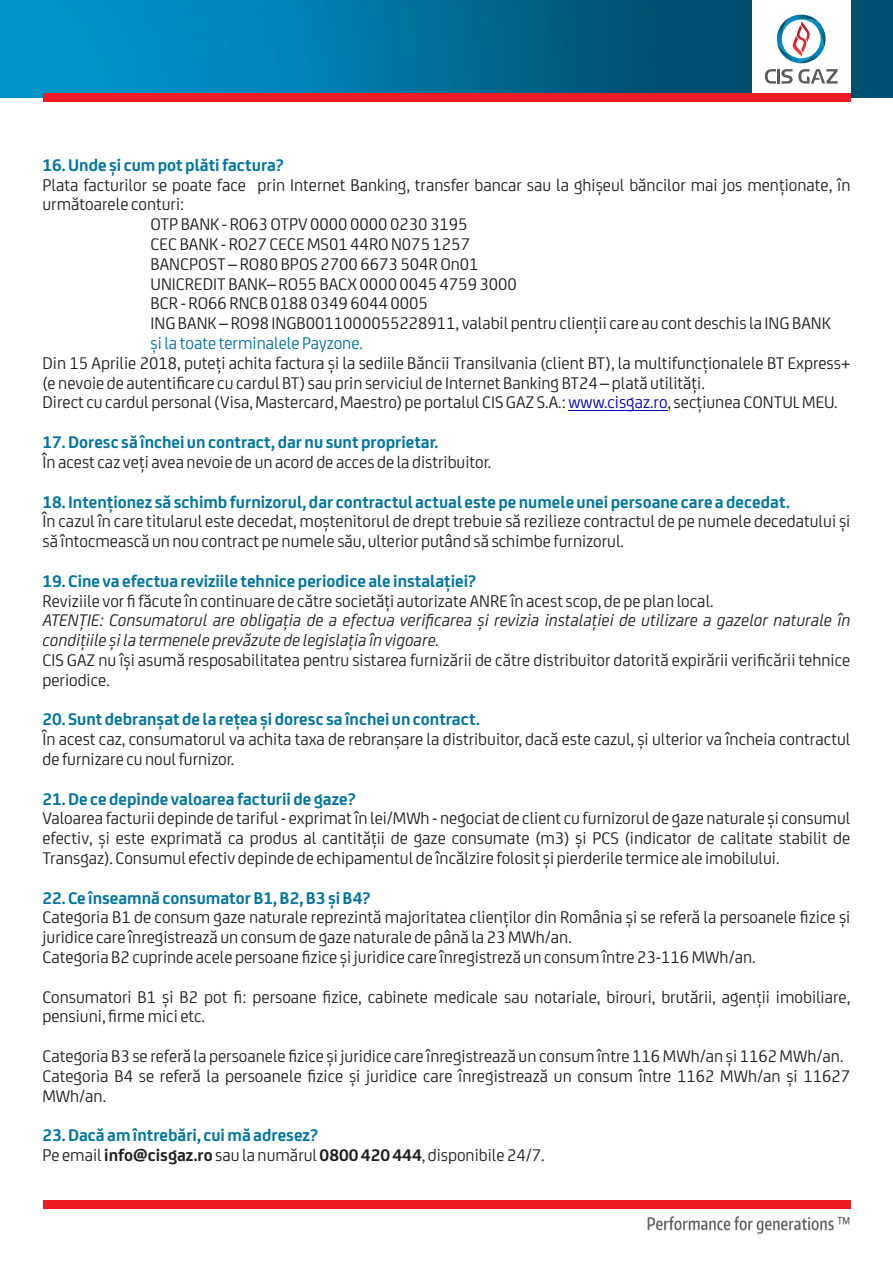
<style>
.page{position:relative;width:893px;height:1263px;background:#fff}
.page>*{position:absolute;margin:0;border:0;box-sizing:border-box;transform-origin:0 0}
.t1{font:18px/19.8px "FS Joey";color:#231f20}
.t2{font:700 18px "FS Joey";color:#0075a1}
.t3{font:italic 18px/19.8px "FS Joey";color:#231f20}
.t4{font:18px "FS Joey";color:#00729f}
.s1{color:#0000c4}
.s2{font-weight:700;color:#0075a1}
.s3{font-weight:700}
</style>
<div class="page">
<svg style="left:0;top:0;width:893px;height:98px;background:#00729d"></svg>
<div style="left:43px;top:93px;width:807px;height:9px;background:#ed1c24"></div>
<div style="left:752px;top:0;width:98px;height:93px;background:#fff"></div>
<svg style="left:765px;top:14px;width:73px;height:70px"></svg>
<hr style="left:568px;top:410px;width:100px;height:1px;background:#0000c4">
<img style="left:647px;top:1215px;width:203px;height:20px">
<div style="left:43px;top:1200px;width:807px;height:8px;background:#ed1c24"></div>
<p class="t2" style="left:43px;top:157px;width:243px">16. Unde și cum pot plăti factura?</p>
<p class="t1" style="left:43px;top:176px;width:809px">Plata facturilor se poate face prin Internet Banking, transfer bancar sau la ghișeul băncilor mai jos menționate, în</p>
<p class="t1" style="left:43px;top:196px;width:143px">următoarele conturi:</p>
<p class="t1" style="left:151px;top:216px;width:319px">OTP BANK - RO63 OTPV 0000 0000 0230 3195</p>
<p class="t1" style="left:151px;top:236px;width:321px">CEC BANK - RO27 CECE MS01 44RO N075 1257</p>
<p class="t1" style="left:151px;top:255px;width:330px">BANCPOST – RO80 BPOS 2700 6673 504R On01</p>
<p class="t1" style="left:150px;top:275px;width:368px">UNICREDIT BANK– RO55 BACX 0000 0045 4759 3000</p>
<p class="t1" style="left:150px;top:295px;width:279px">BCR - RO66 RNCB 0188 0349 6044 0005</p>
<p class="t1" style="left:150px;top:315px;width:682px">ING BANK – RO98 INGB0011000055228911, valabil pentru clienții care au cont deschis la ING BANK</p>
<p class="t4" style="left:150px;top:336px;width:214px">și la toate terminalele Payzone.</p>
<p class="t1" style="left:42px;top:354px;width:809px">Din 15 Aprilie 2018, puteţi achita factura și la sediile Băncii Transilvania (client BT), la multifuncționalele BT Express+ (e nevoie de autentificare cu cardul BT) sau prin serviciul de Internet Banking BT24 – plată utilități.<br>Direct cu cardul personal (Visa, Mastercard, Maestro) pe portalul CIS GAZ S.A.: <span class="s1">www.cisgaz.ro</span>, secțiunea CONTUL MEU.</p>
<p class="t2" style="left:42px;top:435px;width:397px">17. Doresc să închei un contract, dar nu sunt proprietar.</p>
<p class="t1" style="left:42px;top:453px;width:450px">În acest caz veți avea nevoie de un acord de acces de la distribuitor.</p>
<p class="t2" style="left:42px;top:494px;width:749px">18. Intenționez să schimb furnizorul, dar contractul actual este pe numele unei persoane care a decedat.</p>
<p class="t1" style="left:42px;top:513px;width:809px">În cazul în care titularul este decedat, moștenitorul de drept trebuie să rezilieze contractul de pe numele decedatului și să întocmească un nou contract pe numele său, ulterior putând să schimbe furnizorul.</p>
<p class="t2" style="left:42px;top:573px;width:435px">19. Cine va efectua reviziile tehnice periodice ale instalației?</p>
<p class="t1" style="left:42px;top:592px;width:673px">Reviziile vor fi făcute în continuare de către societăți autorizate ANRE în acest scop, de pe plan local.</p>
<p class="t3" style="left:42px;top:612px;width:809px">ATENȚIE: Consumatorul are obligația de a efectua verificarea și revizia instalației de utilizare a gazelor naturale în condițiile și la termenele prevăzute de legislația în vigoare.</p>
<p class="t1" style="left:42px;top:651px;width:809px">CIS GAZ nu își asumă resposabilitatea pentru sistarea furnizării de către distribuitor datorită expirării verificării tehnice periodice.</p>
<p class="t2" style="left:42px;top:712px;width:439px">20. Sunt debranșat de la rețea și doresc sa închei un contract.</p>
<p class="t1" style="left:42px;top:731px;width:809px">În acest caz, consumatorul va achita taxa de rebranșare la distribuitor, dacă este cazul, și ulterior va încheia contractul de furnizare cu noul furnizor.</p>
<p class="t2" style="left:42px;top:791px;width:315px">21. De ce depinde valoarea facturii de gaze?</p>
<p class="t1" style="left:42px;top:810px;width:809px;text-align:justify">Valoarea facturii depinde de tariful - exprimat în lei/MWh - negociat de client cu furnizorul de gaze naturale și consumul efectiv, și este exprimată ca produs al cantităţii de gaze consumate (m3) și PCS (indicator de calitate stabilit de Transgaz). Consumul efectiv depinde de echipamentul de încălzire folosit și pierderile termice ale imobilului.</p>
<p class="t2" style="left:42px;top:890px;width:329px">22. Ce înseamnă consumator B1, B2, B3 și B4?</p>
<p class="t1" style="left:42px;top:909px;width:809px">Categoria B1 de consum gaze naturale reprezintă majoritatea clienţilor din România și se referă la persoanele fizice și juridice care înregistrează un consum de gaze naturalede până la 23 MWh/an.<br>Categoria B2 cuprinde acele persoane fizice și juridice care înregistreză un consum între 23-116 MWh/an.</p>
<p class="t1" style="left:42px;top:988px;width:809px">Consumatori B1 și B2 pot fi: persoane fizice, cabinete medicale sau notariale, birouri, brutării, agenţii imobiliare, pensiuni, firme mici etc.</p>
<p class="t1" style="left:42px;top:1047px;width:809px">Categoria B3 se referă la persoanele fizice și juridice care înregistrează un consum între 116 MWh/an și 1162 MWh/an.<br>Categoria B4 se referă la persoanele fizice și juridice care înregistrează un consum între 1162 MWh/an și 11627<br>MWh/an.</p>
<p class="t1" style="left:42px;top:1127px;width:504px"><span class="s2">23. Dacă am întrebări, cui mă adresez?<br></span>Pe email <span class="s3">info@cisgaz.ro</span> sau la numărul <span class="s3">0800 420 444</span>, disponibile 24/7.</p>
</div>
